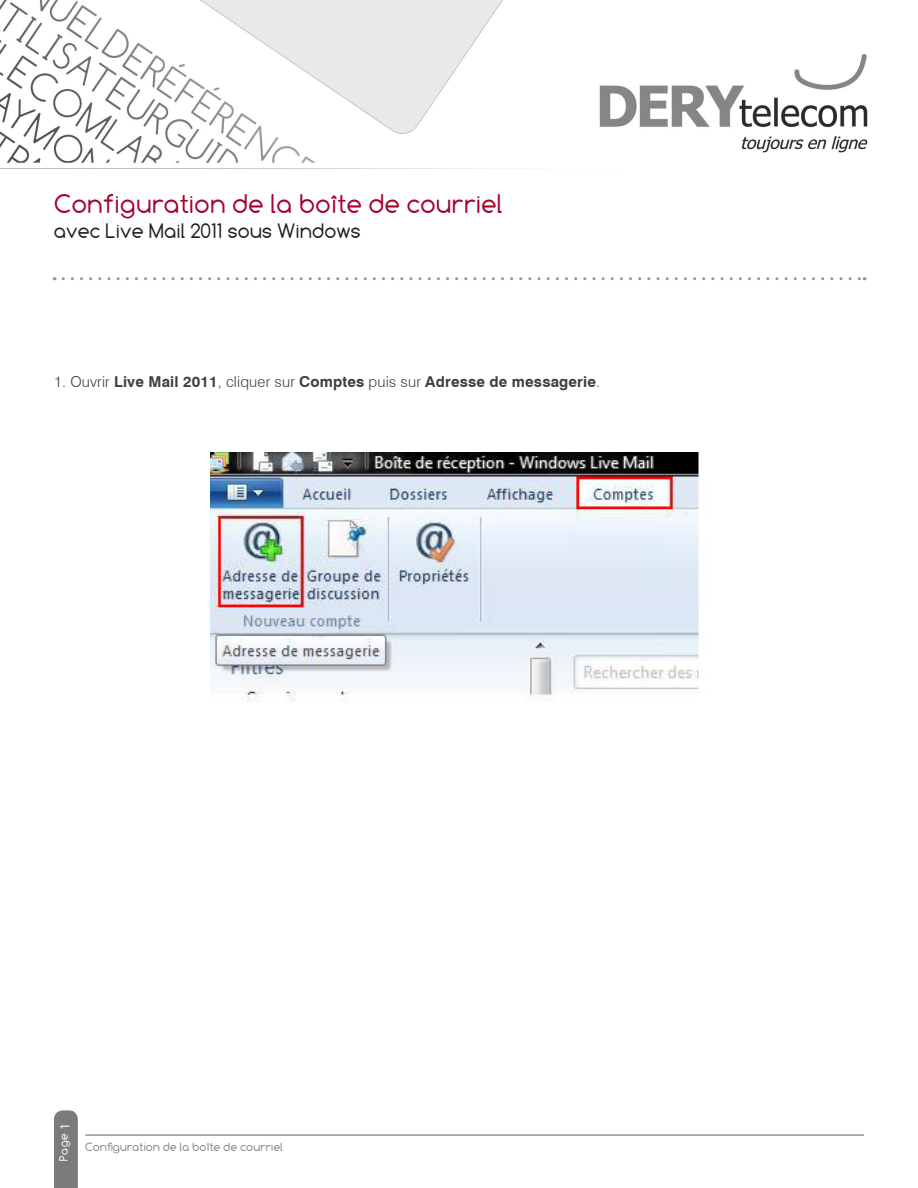
<style>
.page{position:relative;width:918px;height:1188px;background:#fff}
.page>*{position:absolute;margin:0;border:0;box-sizing:border-box;transform-origin:0 0}
.t1{font:27px "Comfortaa";color:#a7032f}
.t2{font:21px "Comfortaa";color:#231f20}
.Style_de_paragraphe{font:700 15px "Swiss 721 BT";letter-spacing:.01em;color:#3e3e3f}
.Style_de_paragraphe-2{font:13.5px "Myriad Pro";color:#fff}
.t3{font:12px "Comfortaa";color:#808285}
.t4{font:12px "Comfortaa";color:#fff}
.s1{font-weight:300}
</style>
<div class="page">
<img style="left:0;top:0;width:868px;height:169px">
<div style="left:54px;top:1110px;width:24px;height:78px;background:#7c7a7b"></div>
<hr style="left:85px;top:1135px;width:779px;height:1px;background:#636366">
<svg style="left:63px;top:277px;width:802px;height:3px"></svg>
<img style="left:210px;top:453px;width:489px;height:250px">
<p class="t1" style="left:54px;top:188px;width:451px">Configuration de la boîte de courriel</p>
<p class="t2" style="left:54px;top:219px;width:309px">avec Live Mail 2011 sous Windows</p>
<p class="Style_de_paragraphe" style="left:54px;top:373px;width:548px"><span class="s1">1. Ouvrir</span> Live Mail 2011<span class="s1">, cliquer sur</span> Comptes <span class="s1">puis sur</span> Adresse de messagerie<span class="s1">.</span></p>
<p class="Style_de_paragraphe-2" style="left:57px;top:1130px;width:8px;rotate:-90deg">1</p>
<p class="t4" style="left:57px;top:1161px;width:30px;rotate:-90deg">Page</p>
<p class="t3" style="left:85px;top:1140px;width:200px">Configuration de la boîte de courriel</p>
</div>
